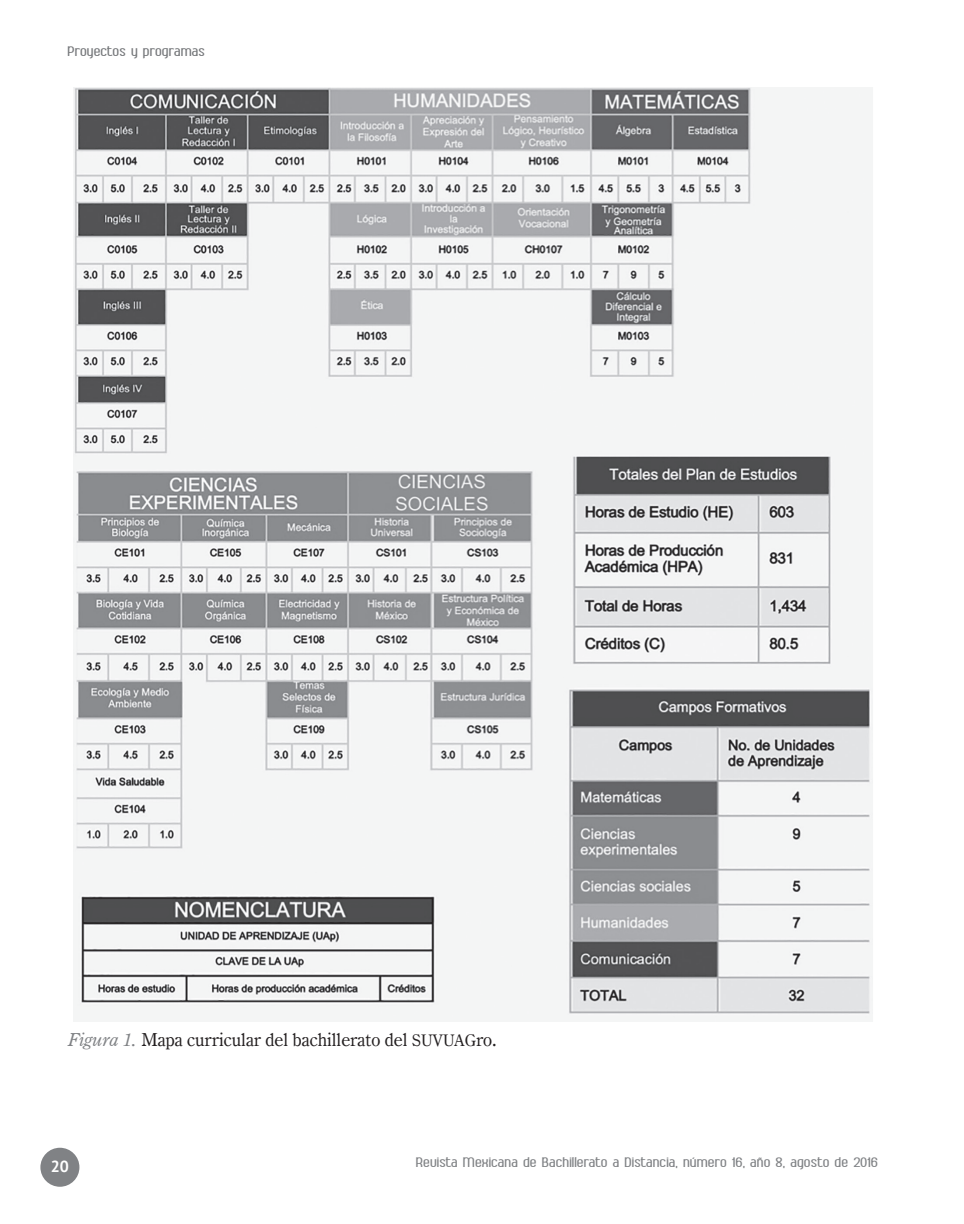
<style>
.page{position:relative;width:964px;height:1224px;background:#fff}
.page>*{position:absolute;margin:0;border:0;box-sizing:border-box;transform-origin:0 0}
.FIGURA_TIT{font:18px "Century Oldstyle BT";color:#231f20}
.t1{font:700 16px "Ambrosia";color:#808285}
.t2{font:700 16px "Ambrosia";color:#76787b}
.t3{font:700 16px "PT Sans";color:#fff}
.s1{font-style:italic;color:#808285}
.s2{font-size:16px}
</style>
<div class="page">
<div style="left:40px;top:1148px;width:39px;height:39px;background:#808285;border-radius:50%"></div>
<img style="left:73px;top:87px;width:800px;height:935px">
<p class="t2" style="left:68px;top:44px;width:139px">Proyectos y programas</p>
<p class="FIGURA_TIT" style="left:69px;top:1029px;width:429px"><span class="s1">Figura 1.</span> Mapa curricular del bachillerato del <span class="s2">SUVUAG</span>ro.</p>
<p class="t3" style="left:51px;top:1156px;width:20px">20</p>
<p class="t1" style="left:416px;top:1155px;width:464px">Revista Mexicana de Bachillerato a Distancia, número 16, año 8, agosto de 2016</p>
</div>
